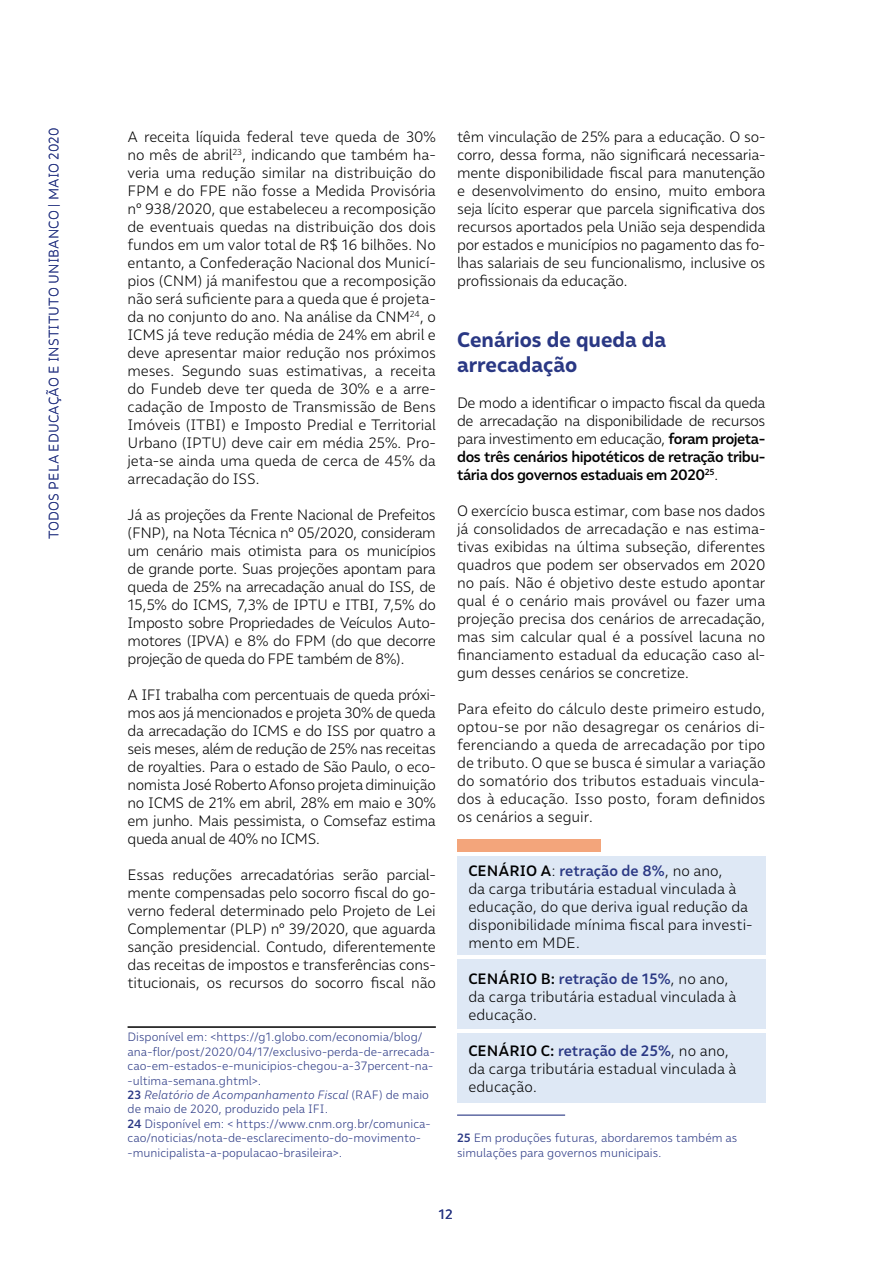
<style>
.page{position:relative;width:893px;height:1263px;background:#fff}
.page>*{position:absolute;margin:0;border:0;box-sizing:border-box;transform-origin:0 0}
.t1{font:700 21px/25.2px "Malva";color:#2a3884}
.t2{font:300 15px/18px "Malva";letter-spacing:-.01em;color:#000;text-align:justify}
.t3{font:300 13.5px "Malva";letter-spacing:.01em;color:#2a3884}
.t4{font:13.5px "Malva";color:#2a3884}
.t5{font:300 12px/14.4px "Malva";color:#2a3884}
.s1{font-weight:500}
.s2{font-style:italic}
.s3{font-weight:500;color:#2a3884}
</style>
<div class="page">
<div style="left:457px;top:856px;width:309px;height:99px;background:#dee8f5"></div>
<div style="left:457px;top:959px;width:309px;height:70px;background:#dee8f5"></div>
<div style="left:457px;top:1033px;width:309px;height:70px;background:#dee8f5"></div>
<hr style="left:128px;top:1026px;width:308px;height:2px;background:#000">
<hr style="left:457px;top:1114px;width:108px;height:2px;background:#2a3884">
<div style="left:457px;top:839px;width:144px;height:13px;background:#f3a57b"></div>
<p class="t3" style="left:46px;top:539px;width:413px;rotate:-90deg">TODOS PELA EDUCAÇÃO E INSTITUTO UNIBANCO | MAIO 2020</p>
<p class="t2" style="left:128px;top:127px;width:310px">A receita líquida federal teve queda de 30% no mês de abril<sup>23</sup>, indicando que também ha&shy;veria uma redução similar na distribuição do FPM e do FPE não fosse a Medida Provisória nº 938/2020, que estabeleceu a recomposição de eventuais quedas na distribuição dos dois fundos em um valor total de R$ 16 bilhões. No entanto, a Confederação Nacional dos Municí&shy;pios (CNM) já manifestou que a recomposição não será suficiente para a queda que é projeta&shy;da no conjunto do ano. Na análise da CNM<sup>24</sup>, o ICMS já teve redução média de 24% em abril e deve apresentar maior redução nos próximos meses. Segundo suas estimativas, a receita do Fundeb deve ter queda de 30% e a arre&shy;cadação de Imposto de Transmissão de Bens Imóveis (ITBI) e Imposto Predial e Territorial Urbano (IPTU) deve cair em média 25%. Pro&shy;jeta-se ainda uma queda de cerca de 45% da arrecadação do ISS.</p>
<p class="t2" style="left:128px;top:505px;width:310px">Já as projeções da Frente Nacional de Prefeitos (FNP), na Nota Técnica nº 05/2020, consideram um cenário mais otimista para os municípios de grande porte. Suas projeções apontam para queda de 25% na arrecadação anual do ISS, de 15,5% do ICMS, 7,3% de IPTU e ITBI, 7,5% do Imposto sobre Propriedades de Veículos Auto&shy;motores (IPVA) e 8% do FPM (do que decorre projeção de queda do FPE também de 8%).</p>
<p class="t2" style="left:128px;top:685px;width:310px">A IFI trabalha com percentuais de queda próxi&shy;mos aos já mencionados e projeta 30% de queda da arrecadação do ICMS e do ISS por quatro a seis meses, além de redução de 25% nas receitas de royalties. Para o estado de São Paulo, o eco&shy;nomista José Roberto Afonso projeta diminuição no ICMS de 21% em abril, 28% em maio e 30% em junho. Mais pessimista, o Comsefaz estima queda anual de 40% no ICMS.</p>
<p class="t2" style="left:128px;top:865px;width:310px">Essas reduções arrecadatórias serão parcial&shy;mente compensadas pelo socorro fiscal do go&shy;verno federal determinado pelo Projeto de Lei Complementar (PLP) nº 39/2020, que aguarda sanção presidencial. Contudo, diferentemente das receitas de impostos e transferências cons&shy;titucionais, os recursos do socorro fiscal não</p>
<p class="t5" style="left:128px;top:1030px;width:309px">Disponível em: &lt;https://g1.globo.com/economia/blog/ ana-flor/post/2020/04/17/exclusivo-perda-de-arrecada&shy;cao-em-estados-e-municipios-chegou-a-37percent-na--ultima-semana.ghtml&gt;.<br><span class="s1">23</span> <span class="s2">Relatório de Acompanhamento Fiscal</span> (RAF) de maio de maio de 2020, produzido pela IFI.<br><span class="s1">24</span> Disponível em: &lt; https://www.cnm.org.br/comunica&shy;cao/noticias/nota-de-esclarecimento-do-movimento--municipalista-a-populacao-brasileira&gt;.</p>
<p class="t2" style="left:457px;top:127px;width:310px">têm vinculação de 25% para a educação. O so&shy;corro, dessa forma, não significará necessaria&shy;mente disponibilidade fiscal para manutenção e desenvolvimento do ensino, muito embora seja lícito esperar que parcela significativa dos recursos aportados pela União seja despendida por estados e municípios no pagamento das fo&shy;lhas salariais de seu funcionalismo, inclusive os profissionais da educação.</p>
<h1 class="t1" style="left:457px;top:327px;width:211px">Cenários de queda da arrecadação</h1>
<p class="t2" style="left:457px;top:394px;width:310px">De modo a identificar o impacto fiscal da queda de arrecadação na disponibilidade de recursos para investimento em educação, <span class="s1">foram projeta&shy;dos três cenários hipotéticos de retração tribu&shy;tária dos governos estaduais em 2020</span><sup>25</sup>.</p>
<p class="t2" style="left:457px;top:502px;width:310px">O exercício busca estimar, com base nos dados já consolidados de arrecadação e nas estima&shy;tivas exibidas na última subseção, diferentes quadros que podem ser observados em 2020 no país. Não é objetivo deste estudo apontar qual é o cenário mais provável ou fazer uma projeção precisa dos cenários de arrecadação, mas sim calcular qual é a possível lacuna no financiamento estadual da educação caso al&shy;gum desses cenários se concretize.</p>
<p class="t2" style="left:457px;top:700px;width:310px">Para efeito do cálculo deste primeiro estudo, optou-se por não desagregar os cenários di&shy;ferenciando a queda de arrecadação por tipo de tributo. O que se busca é simular a variação do somatório dos tributos estaduais vincula&shy;dos à educação. Isso posto, foram definidos os cenários a seguir.</p>
<p class="t2" style="left:468px;top:862px;width:286px;text-align:left"><span class="s1">CENÁRIO A</span>: <span class="s3">retração de 8%</span>, no ano,<br>da carga tributária estadual vinculada à educação, do que deriva igual redução da disponibilidade mínima fiscal para investi&shy;mento em MDE.</p>
<p class="t2" style="left:468px;top:970px;width:270px;text-align:left"><span class="s1">CENÁRIO B:</span> <span class="s3">retração de 15%</span>, no ano, da carga tributária estadual vinculada à educação.</p>
<p class="t2" style="left:468px;top:1042px;width:270px;text-align:left"><span class="s1">CENÁRIO C:</span> <span class="s3">retração de 25%</span>, no ano, da carga tributária estadual vinculada à educação.</p>
<p class="t5" style="left:457px;top:1131px;width:282px"><span class="s1">25</span> Em produções futuras, abordaremos também as simulações para governos municipais.</p>
<p class="t4" style="left:439px;top:1206px;width:16px">12</p>
</div>
